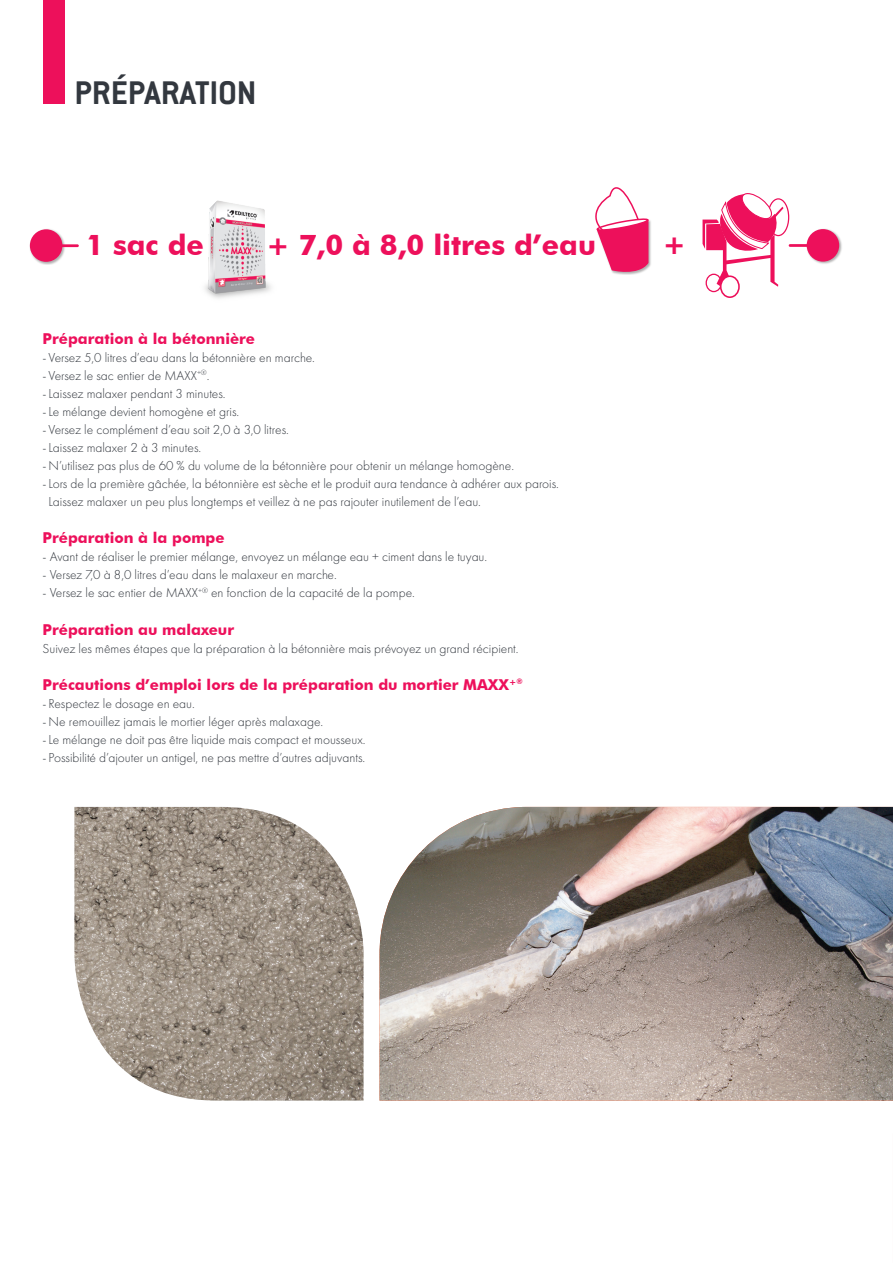
<style>
.page{position:relative;width:893px;height:1263px;background:#fff}
.page>*{position:absolute;margin:0;border:0;box-sizing:border-box;transform-origin:0 0}
.t1{font:700 36px "Conduit ITC";color:#33383f}
.t2{font:700 28.5px "Futura BT";color:#ed105b}
.t3{font:700 15px "Futura BT";color:#ed105b}
.t4{font:300 13.5px "Futura PT";color:#33383f}
</style>
<div class="page">
<div style="left:806px;top:228px;width:36px;height:36px;background:#231f20;opacity:.35"></div>
<div style="left:807px;top:229px;width:32px;height:33px;background:#ed105b;border-radius:50%"></div>
<hr style="left:789px;top:244px;width:20px;height:3px;background:#ed105b">
<div style="left:29px;top:229px;width:36px;height:36px;background:#231f20;opacity:.35"></div>
<div style="left:30px;top:229px;width:32px;height:33px;background:#ed105b;border-radius:50%"></div>
<hr style="left:58px;top:244px;width:21px;height:3px;background:#ed105b">
<div style="left:706px;top:274px;width:15px;height:18px;background:#f03876;border-radius:50%"></div>
<div style="left:706px;top:274px;width:16px;height:18px;border:1px solid #ed105b;border-radius:50%"></div>
<div style="left:767px;top:198px;width:22px;height:38px;border:1px solid #ed105b;border-radius:50%"></div>
<div style="left:720px;top:275px;width:20px;height:23px;border:2px solid #ed105b;border-radius:50%"></div>
<div style="left:596px;top:219px;width:55px;height:56px;background:#231f20;opacity:.35"></div>
<svg style="left:595px;top:187px;width:54px;height:88px"></svg>
<svg style="left:702px;top:193px;width:81px;height:97px"></svg>
<img style="left:205px;top:200px;width:66px;height:99px">
<div style="left:43px;top:0;width:21px;height:104px;background:#ed105b"></div>
<img style="left:74px;top:807px;width:290px;height:293px">
<img style="left:380px;top:807px;width:513px;height:293px">
<p class="t1" style="left:74px;top:71px;width:184px">PRÉPARATION</p>
<p class="t2" style="left:86px;top:227px;width:119px">1 sac de</p>
<p class="t2" style="left:266px;top:227px;width:331px">+ 7,0 à 8,0 litres d’eau</p>
<p class="t2" style="left:662px;top:227px;width:25px">+</p>
<p class="t3" style="left:43px;top:329px;width:214px">Préparation à la bétonnière</p>
<p class="t4" style="left:43px;top:349px;width:274px">- Versez 5,0 litres d’eau dans la bétonnière en marche.</p>
<p class="t4" style="left:43px;top:367px;width:168px">- Versez le sac entier de MAXX<sup>+®</sup>.</p>
<p class="t4" style="left:43px;top:385px;width:185px">-Laissez malaxer pendant 3 minutes.</p>
<p class="t4" style="left:43px;top:403px;width:198px">-Le mélange devient homogène et gris.</p>
<p class="t4" style="left:43px;top:421px;width:248px">- Versez le complément d’eau soit 2,0 à 3,0 litres.</p>
<p class="t4" style="left:43px;top:439px;width:160px">-Laissez malaxer 2 à 3 minutes.</p>
<p class="t4" style="left:43px;top:457px;width:473px">-N’utilisez pas plus de 60 % du volume de la bétonnière pour obtenir un mélange homogène.</p>
<p class="t4" style="left:43px;top:475px;width:518px">-Lors de la première gâchée, la bétonnière est sèche et le produit aura tendance à adhérer aux parois.</p>
<p class="t4" style="left:49px;top:493px;width:434px">Laissez malaxer un peu plus longtemps et veillez à ne pas rajouter inutilement de l’eau.</p>
<p class="t3" style="left:43px;top:529px;width:183px">Préparation à la pompe</p>
<p class="t4" style="left:43px;top:549px;width:446px">- Avant de réaliser le premier mélange, envoyez un mélange eau + ciment dans le tuyau.</p>
<p class="t4" style="left:43px;top:567px;width:296px">- Versez 7,0 à 8,0 litres d’eau dans le malaxeur en marche.</p>
<p class="t4" style="left:43px;top:585px;width:374px">- Versez le sac entier de MAXX<sup>+®</sup> en fonction de la capacité de la pompe.</p>
<p class="t3" style="left:43px;top:620px;width:193px">Préparation au malaxeur</p>
<p class="t4" style="left:43px;top:640px;width:477px">Suivez les mêmes étapes que la préparation à la bétonnière mais prévoyez un grand récipient.</p>
<p class="t3" style="left:43px;top:676px;width:481px">Précautions d’emploi lors de la préparation du mortier MAXX<sup>+</sup><sup>®</sup></p>
<p class="t4" style="left:43px;top:696px;width:154px">- Respectez le dosage en eau.</p>
<p class="t4" style="left:43px;top:714px;width:282px">-Ne remouillez jamais le mortier léger après malaxage.</p>
<p class="t4" style="left:43px;top:732px;width:324px">-Le mélange ne doit pas être liquide mais compact et mousseux.</p>
<p class="t4" style="left:43px;top:750px;width:324px">- Possibilité d’ajouter un antigel, ne pas mettre d’autres adjuvants.</p>
</div>
